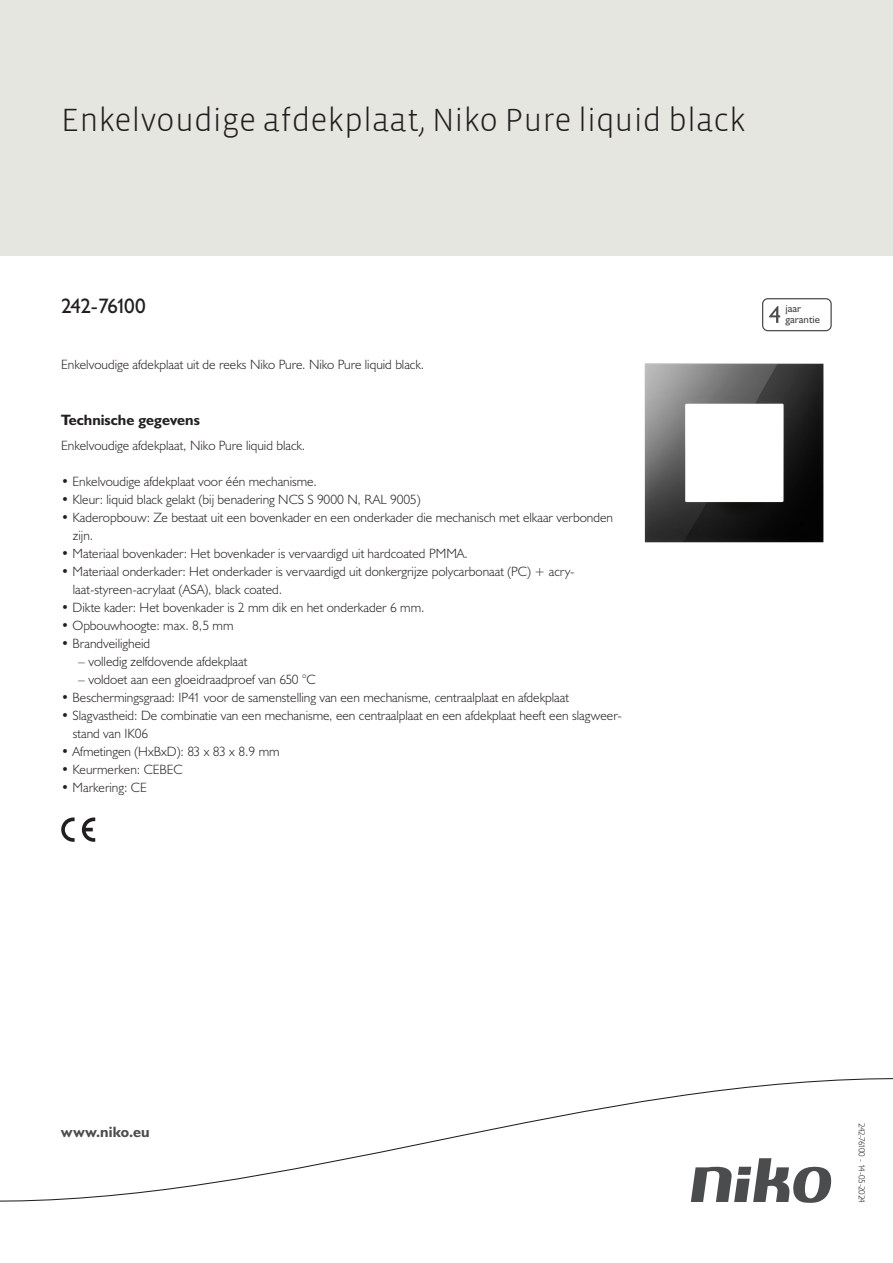
<style>
.page{position:relative;width:893px;height:1263px;background:#fff}
.page>*{position:absolute;margin:0;border:0;box-sizing:border-box;transform-origin:0 0}
.Title_datasheets{font:300 33px "Vista Sans";color:#231f20}
.Article_number{font:21px "Humanist 521 BT";letter-spacing:-.055em;color:#231f20}
.Titles_parts{font:700 15px "Humanist 521 BT";color:#231f20}
.titel_afbeelding{font:700 15px "Humanist 521 BT";letter-spacing:.005em;color:#4b4c4d}
.USP_Bullets{font:300 13.5px/18px "Humanist 521 BT";color:#231f20}
.Platte_tekst_CAB{font:300 13.5px "Humanist 521 BT";color:#231f20}
.USP_Bullets_level_2{font:300 13.5px "Humanist 521 BT";color:#231f20}
.t1{font:10.8px/10.8px "Humanist 521 BT";color:#4b4c4d}
.Revision{font:300 9px "Humanist 521 BT";letter-spacing:-.08em;color:#231f20}
</style>
<div class="page">
<div style="left:0;top:0;width:893px;height:255px;background:#e6e6e0"></div>
<svg style="left:82px;top:817px;width:13px;height:25px"></svg>
<svg style="left:61px;top:817px;width:14px;height:25px"></svg>
<svg style="left:762px;top:298px;width:70px;height:33px"></svg>
<svg style="left:0;top:1078px;width:893px;height:125px"></svg>
<img style="left:644px;top:363px;width:180px;height:180px">
<p class="Title_datasheets" style="left:61px;top:100px;width:686px">Enkelvoudige afdekplaat, Niko Pure liquid black</p>
<p class="Article_number" style="left:61px;top:293px;width:86px">242-76100</p>
<p class="t1" style="left:785px;top:303px;width:36px">jaar garantie</p>
<p class="Platte_tekst_CAB" style="left:61px;top:356px;width:364px">Enkelvoudige afdekplaat uit de reeks Niko Pure. Niko Pure liquid black.</p>
<p class="Titles_parts" style="left:61px;top:411px;width:140px">Technische gegevens</p>
<p class="Platte_tekst_CAB" style="left:61px;top:437px;width:245px">Enkelvoudige afdekplaat, Niko Pure liquid black.</p>
<p class="USP_Bullets" style="left:61px;top:472px;width:257px">• Enkelvoudige afdekplaat voor één mechanisme.</p>
<p class="USP_Bullets" style="left:61px;top:490px;width:361px">• Kleur: liquid black gelakt (bij benadering NCS S 9000 N, RAL 9005)</p>
<p class="USP_Bullets" style="left:73px;top:508px;width:542px;text-indent:-12px">• Kaderopbouw: Ze bestaat uit een bovenkader en een onderkader die mechanisch met elkaar verbonden zijn.</p>
<p class="USP_Bullets" style="left:61px;top:544px;width:408px">• Materiaal bovenkader: Het bovenkader is vervaardigd uit hardcoated PMMA.</p>
<p class="USP_Bullets" style="left:73px;top:562px;width:503px;text-indent:-12px">• Materiaal onderkader: Het onderkader is vervaardigd uit donkergrijze polycarbonaat (PC) + acry&shy;laat-styreen-acrylaat (ASA), black coated.</p>
<p class="USP_Bullets" style="left:61px;top:598px;width:365px">• Dikte kader: Het bovenkader is 2 mm dik en het onderkader 6 mm.</p>
<p class="USP_Bullets" style="left:61px;top:616px;width:174px">• Opbouwhoogte: max. 8,5 mm</p>
<p class="USP_Bullets" style="left:61px;top:634px;width:91px">• Brandveiligheid</p>
<p class="USP_Bullets_level_2" style="left:78px;top:653px;width:171px">– volledig zelfdovende afdekplaat</p>
<p class="USP_Bullets_level_2" style="left:78px;top:671px;width:239px">– voldoet aan een gloeidraadproef van 650 °C</p>
<p class="USP_Bullets" style="left:61px;top:688px;width:509px">• Beschermingsgraad: IP41 voor de samenstelling van een mechanisme, centraalplaat en afdekplaat</p>
<p class="USP_Bullets" style="left:73px;top:706px;width:550px;text-indent:-12px">• Slagvastheid: De combinatie van een mechanisme, een centraalplaat en een afdekplaat heeft een slagweer&shy;stand van IK06</p>
<p class="USP_Bullets" style="left:61px;top:742px;width:220px">• Afmetingen (HxBxD): 83 x 83 x 8.9 mm</p>
<p class="USP_Bullets" style="left:61px;top:760px;width:123px">• Keurmerken: CEBEC</p>
<p class="USP_Bullets" style="left:61px;top:778px;width:87px">• Markering: CE</p>
<p class="titel_afbeelding" style="left:61px;top:1122px;width:90px">www.niko.eu</p>
<p class="Revision" style="left:868px;top:1123px;width:81px;rotate:90deg">242-76100 - 14-05-2024</p>
</div>
